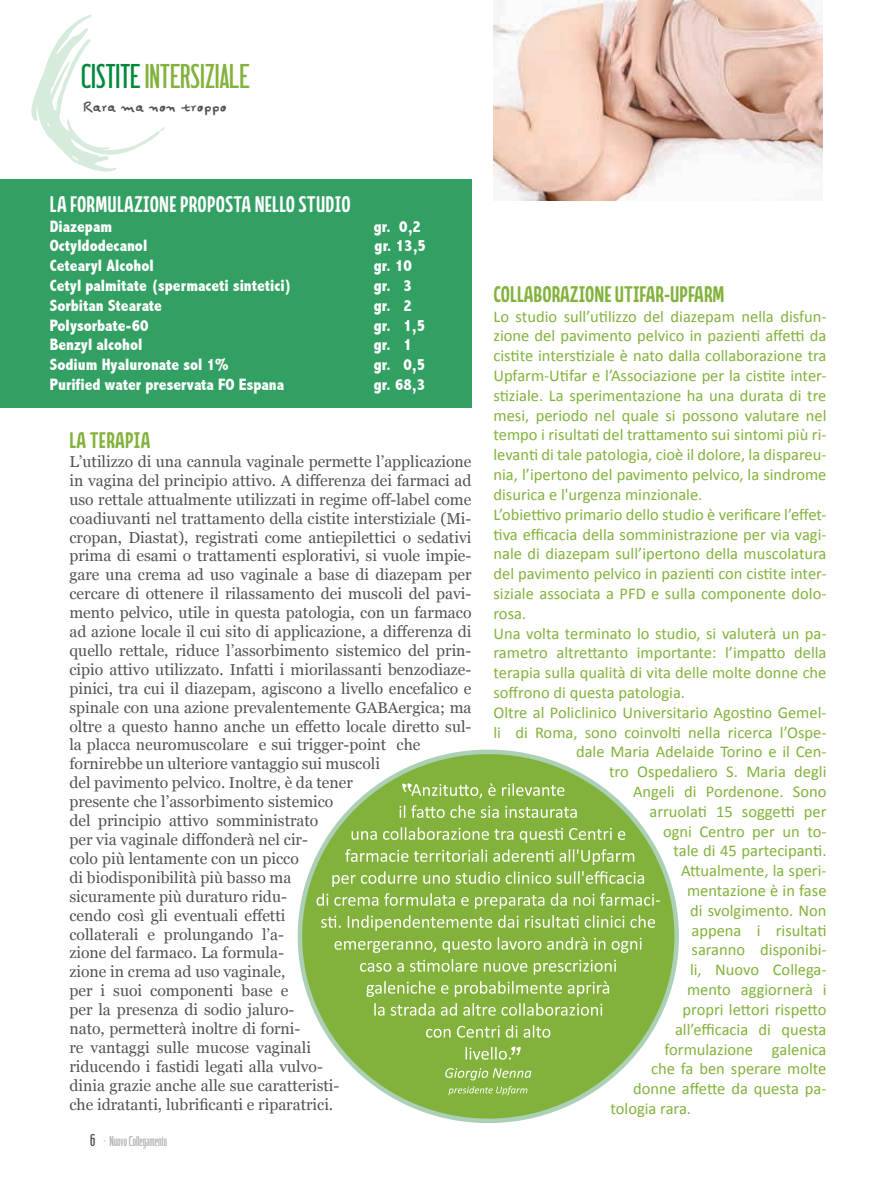
<style>
.page{position:relative;width:893px;height:1191px;background:#fff}
.page>*{position:absolute;margin:0;border:0;box-sizing:border-box;transform-origin:0 0}
.t1{font:36px "HWT Unit Gothic 721";color:#82b23b}
.t2{font:700 22.5px "Kava Pro";color:#82b23b}
.t3{font:700 22.5px "Kava Pro";letter-spacing:.01em;color:#fff}
.t4{font:21px "Felt Tip Senior";color:#525254;scale:.93 1}
.t5{font:16.5px "Calibri";color:#82b23b}
.t6{font:800 condensed 16.5px "Abadi";color:#fff}
.t7{font:15.75px/18.9px "Georgia";color:#525254}
.t8{font:15px "HWT Unit Gothic 721";color:#b0b2b4}
.s1{color:#00893c}
.s2{font-size:18px;color:#525254}
</style>
<div class="page">
<div style="left:0;top:179px;width:472px;height:229px;background:#33a063"></div>
<div style="left:300px;top:752px;width:377px;height:368px;background:#82b23b;border-radius:50%"></div>
<svg style="left:426px;top:1025px;width:124px;height:12px"></svg>
<svg style="left:374px;top:1003px;width:228px;height:12px"></svg>
<svg style="left:366px;top:981px;width:243px;height:15px"></svg>
<svg style="left:360px;top:959px;width:256px;height:15px"></svg>
<svg style="left:334px;top:937px;width:308px;height:16px"></svg>
<svg style="left:321px;top:915px;width:334px;height:16px"></svg>
<svg style="left:317px;top:893px;width:343px;height:16px"></svg>
<svg style="left:332px;top:871px;width:312px;height:16px"></svg>
<svg style="left:345px;top:849px;width:289px;height:16px"></svg>
<svg style="left:352px;top:827px;width:273px;height:16px"></svg>
<svg style="left:399px;top:805px;width:178px;height:13px"></svg>
<svg style="left:445px;top:1068px;width:86px;height:12px"></svg>
<img style="left:493px;top:0;width:330px;height:200px">
<svg style="left:448px;top:1086px;width:79px;height:9px"></svg>
<svg style="left:466px;top:1046px;width:55px;height:13px"></svg>
<svg style="left:402px;top:783px;width:162px;height:15px"></svg>
<h1 class="t1" style="left:81px;top:54px;width:170px"><span class="s1">CISTITE</span> INTERSIZIALE</h1>
<h3 class="t4" style="left:83px;top:96px;width:156px">Rara ma non troppo</h3>
<h2 class="t3" style="left:50px;top:190px;width:302px">LA FORMULAZIONE PROPOSTA NELLO STUDIO</h2>
<p class="t6" style="left:50px;top:216px;width:64px">Diazepam</p>
<p class="t6" style="left:374px;top:216px;width:49px">gr. 0,2</p>
<p class="t6" style="left:50px;top:236px;width:99px">Octyldodecanol</p>
<p class="t6" style="left:375px;top:236px;width:53px">gr. 13,5</p>
<p class="t6" style="left:50px;top:256px;width:105px">Cetearyl Alcohol</p>
<p class="t6" style="left:374px;top:256px;width:40px">gr. 10</p>
<p class="t6" style="left:50px;top:276px;width:244px">Cetyl palmitate (spermaceti sintetici)</p>
<p class="t6" style="left:374px;top:276px;width:40px">gr. 3</p>
<p class="t6" style="left:50px;top:296px;width:114px">Sorbitan Stearate</p>
<p class="t6" style="left:374px;top:296px;width:40px">gr. 2</p>
<p class="t6" style="left:50px;top:315px;width:100px">Polysorbate-60</p>
<p class="t6" style="left:374px;top:315px;width:53px">gr. 1,5</p>
<p class="t6" style="left:50px;top:335px;width:94px">Benzyl alcohol</p>
<p class="t6" style="left:374px;top:335px;width:40px">gr. 1</p>
<p class="t6" style="left:50px;top:355px;width:180px">Sodium Hyaluronate sol 1%</p>
<p class="t6" style="left:374px;top:355px;width:53px">gr. 0,5</p>
<p class="t6" style="left:50px;top:375px;width:236px">Purified water preservata FO Espana</p>
<p class="t6" style="left:374px;top:375px;width:53px">gr. 68,3</p>
<h2 class="t2" style="left:70px;top:426px;width:82px">LA TERAPIA</h2>
<p class="t7" style="left:69px;top:451px;width:404px">L’utilizzo di una cannula vaginale permette l’applicazione in vagina del principio attivo. A differenza dei farmaci ad uso rettale attualmente utilizzati in regime off-label come coadiuvanti nel trattamento della cistite interstiziale (Mi&shy;cropan, Diastat), registrati come antiepilettici o sedativi prima di esami o trattamenti esplorativi, si vuole impie&shy;gare una crema ad uso vaginale a base di diazepam per cercare di ottenere il rilassamento dei muscoli del pavi&shy;mento pelvico, utile in questa patologia, con un farmaco ad azione locale il cui sito di applicazione, a differenza di quello rettale, riduce l’assorbimento sistemico del prin&shy;cipio attivo utilizzato. Infatti i miorilassanti benzodiaze&shy;pinici, tra cui il diazepam, agiscono a livello encefalico e spinale con una azione prevalentemente GABAergica; ma oltre a questo hanno anche un effetto locale diretto sul&shy;la placca neuromuscolare e sui trigger-point che fornirebbe un ulteriore vantaggio sui muscoli<br>del pavimento pelvico. Inoltre, è da tener<br>presente che l’assorbimento sistemico<br>del principio attivo somministrato<br>per via vaginale diffonderà nel cir-<br>colo più lentamente con un picco<br>di biodisponibilità più basso ma<br>sicuramente più duraturo ridu-<br>cendo così gli eventuali effetti<br>collaterali e prolungando l’a-<br>zione del farmaco. La formula-<br>zione in crema ad uso vaginale,<br>per i suoi componenti base e<br>per la presenza di sodio jaluro-<br>nato, permetterà inoltre di forni-<br>re vantaggi sulle mucose vaginali<br>riducendo i fastidi legati alla vulvo-<br>dinia grazie anche alle sue caratteristi-<br>che idratanti, lubrificanti e riparatrici.</p>
<p class="t8" style="left:90px;top:1131px;width:79px"><span class="s2">6</span> - Nuovo Collegamento</p>
<h2 class="t2" style="left:493px;top:280px;width:233px">COLLABORAZIONE UTIFAR-UPFARM</h2>
<p class="t5" style="left:493px;top:306px;width:335px">Lo studio sull’utilizzo del diazepam nella disfun-</p>
<p class="t5" style="left:493px;top:325px;width:334px">zione del pavimento pelvico in pazienti affetti da</p>
<p class="t5" style="left:493px;top:345px;width:334px">cistite interstiziale è nato dalla collaborazione tra</p>
<p class="t5" style="left:493px;top:365px;width:335px">Upfarm-Utifar e l’Associazione per la cistite inter-</p>
<p class="t5" style="left:493px;top:385px;width:335px">stiziale. La sperimentazione ha una durata di tre</p>
<p class="t5" style="left:493px;top:405px;width:334px">mesi, periodo nel quale si possono valutare nel</p>
<p class="t5" style="left:493px;top:424px;width:334px">tempo i risultati del trattamento sui sintomi più ri-</p>
<p class="t5" style="left:493px;top:444px;width:334px">levanti di tale patologia, cioè il dolore, la dispareu-</p>
<p class="t5" style="left:493px;top:464px;width:335px">nia, l’ipertono del pavimento pelvico, la sindrome</p>
<p class="t5" style="left:493px;top:484px;width:210px">disurica e l'urgenza minzionale.</p>
<p class="t5" style="left:493px;top:504px;width:335px">L’obiettivo primario dello studio è verificare l’effet-</p>
<p class="t5" style="left:493px;top:523px;width:334px">tiva efficacia della somministrazione per via vagi-</p>
<p class="t5" style="left:493px;top:543px;width:334px">nale di diazepam sull’ipertono della muscolatura</p>
<p class="t5" style="left:493px;top:563px;width:335px">del pavimento pelvico in pazienti con cistite inter-</p>
<p class="t5" style="left:493px;top:583px;width:335px">siziale associata a PFD e sulla componente dolo-</p>
<p class="t5" style="left:493px;top:603px;width:34px">rosa.</p>
<p class="t5" style="left:493px;top:622px;width:334px">Una volta terminato lo studio, si valuterà un pa-</p>
<p class="t5" style="left:493px;top:642px;width:334px">rametro altrettanto importante: l’impatto della</p>
<p class="t5" style="left:493px;top:662px;width:335px">terapia sulla qualità di vita delle molte donne che</p>
<p class="t5" style="left:493px;top:682px;width:193px">soffrono di questa patologia.</p>
<p class="t5" style="left:493px;top:702px;width:335px">Oltre al Policlinico Universitario Agostino Gemel-</p>
<p class="t5" style="left:493px;top:721px;width:334px">li di Roma, sono coinvolti nella ricerca l’Ospe-</p>
<p class="t5" style="left:576px;top:741px;width:252px">dale Maria Adelaide Torino e il Cen-</p>
<p class="t5" style="left:609px;top:761px;width:219px">tro Ospedaliero S. Maria degli</p>
<p class="t5" style="left:633px;top:781px;width:195px">Angeli di Pordenone. Sono</p>
<p class="t5" style="left:649px;top:801px;width:179px">arruolati 15 soggetti per</p>
<p class="t5" style="left:663px;top:820px;width:165px">ogni Centro per un to-</p>
<p class="t5" style="left:673px;top:840px;width:154px">tale di 45 partecipanti.</p>
<p class="t5" style="left:681px;top:860px;width:147px">Attualmente, la speri-</p>
<p class="t5" style="left:687px;top:880px;width:141px">mentazione è in fase</p>
<p class="t5" style="left:690px;top:900px;width:138px">di svolgimento. Non</p>
<p class="t5" style="left:691px;top:919px;width:136px">appena i risultati</p>
<p class="t5" style="left:691px;top:939px;width:137px">saranno disponibi-</p>
<p class="t5" style="left:690px;top:959px;width:138px">li, Nuovo Collega-</p>
<p class="t5" style="left:687px;top:979px;width:141px">mento aggiornerà i</p>
<p class="t5" style="left:682px;top:999px;width:145px">propri lettori rispetto</p>
<p class="t5" style="left:675px;top:1018px;width:153px">all’efficacia di questa</p>
<p class="t5" style="left:664px;top:1038px;width:164px">formulazione galenica</p>
<p class="t5" style="left:651px;top:1058px;width:177px">che fa ben sperare molte</p>
<p class="t5" style="left:633px;top:1078px;width:195px">donne affette da questa pa-</p>
<p class="t5" style="left:610px;top:1098px;width:82px">tologia rara.</p>
</div>
